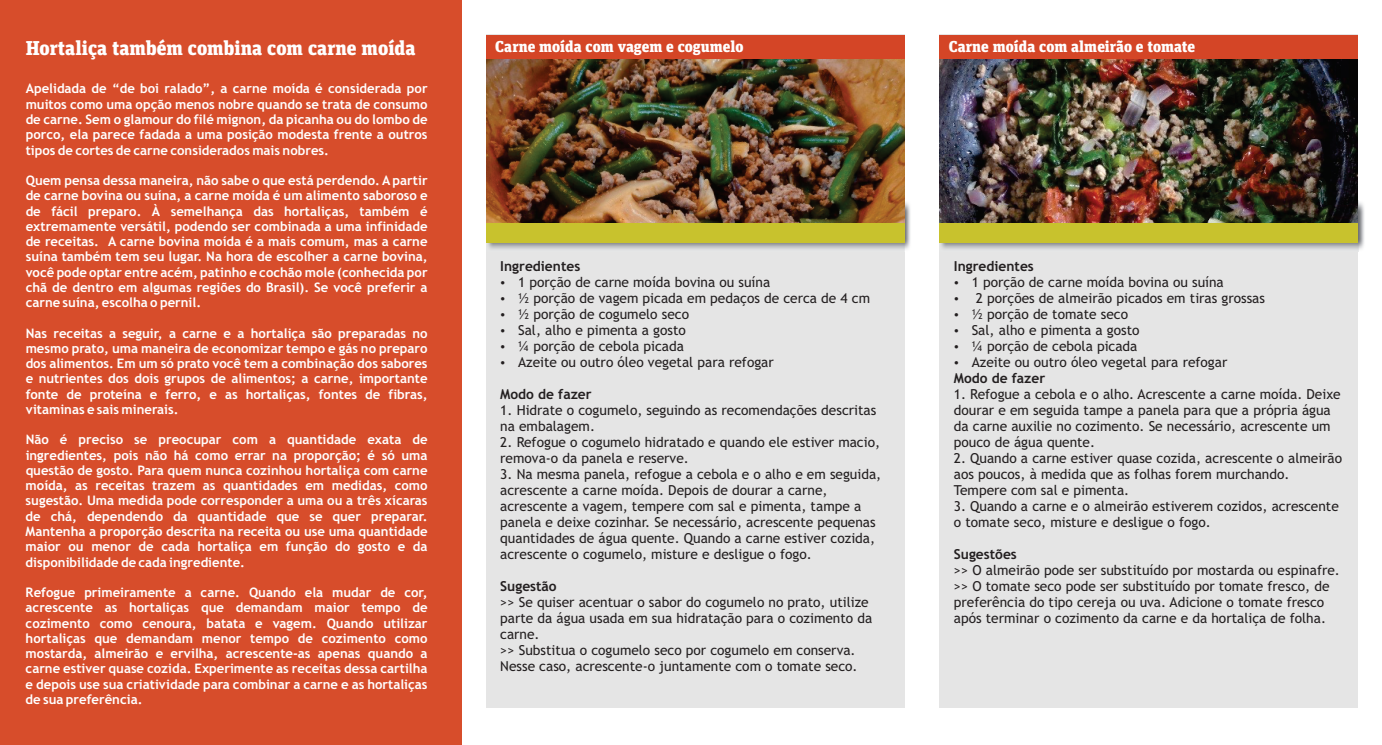
<style>
.page{position:relative;width:1382px;height:745px;background:#fff}
.page>*{position:absolute;margin:0;border:0;box-sizing:border-box;transform-origin:0 0}
.t1{font:700 20px "Unit Slab Pro";color:#fff}
.t2{font:700 15.75px "Unit Slab Pro";color:#fff}
.t3{font:13.75px/16px "Trebuchet MS";color:#231f20}
.t4{font:700 13.75px "Trebuchet MS";color:#231f20}
.t5{font:700 13.12px/15.2px "Trebuchet MS";color:#fff;text-align:justify}
</style>
<div class="page">
<div style="left:0;top:0;width:461px;height:744px;background:#d74d2b"></div>
<div style="left:486px;top:35px;width:418px;height:672px;background:#e5e5e5"></div>
<img style="left:488px;top:201px;width:422px;height:50px">
<div style="left:486px;top:222px;width:418px;height:21px;background:#c8c22d"></div>
<img style="left:486px;top:58px;width:418px;height:164px">
<div style="left:486px;top:35px;width:418px;height:23px;background:#d44526"></div>
<div style="left:940px;top:35px;width:418px;height:672px;background:#e5e5e5"></div>
<img style="left:941px;top:201px;width:423px;height:50px">
<div style="left:940px;top:222px;width:418px;height:21px;background:#c8c22d"></div>
<img style="left:940px;top:58px;width:418px;height:164px">
<div style="left:940px;top:35px;width:418px;height:23px;background:#d44526"></div>
<h1 class="t1" style="left:26px;top:39px;width:391px">Hortaliça também combina com carne moída</h1>
<p class="t5" style="left:26px;top:82px;width:403px">Apelidada de “de boi ralado”, a carne moída é considerada por muitos como uma opção menos nobre quando se trata de consumo de carne. Sem o glamour do filé mignon, da picanha ou do lombo de porco, ela parece fadada a uma posição modesta frente a outros tipos de cortes de carne considerados mais nobres.</p>
<p class="t5" style="left:26px;top:174px;width:404px">Quem pensa dessa maneira, não sabe o que está perdendo. A partir de carne bovina ou suína, a carne moída é um alimento saboroso e de fácil preparo. À semelhança das hortaliças, também é extremamente versátil, podendo ser combinada a uma infinidade de receitas. A carne bovina moída é a mais comum, mas a carne suína também tem seu lugar. Na hora de escolher a carne bovina, você pode optar entre acém, patinho e cochão mole (conhecida por chã de dentro em algumas regiões do Brasil). Se você preferir a carne suína, escolha o pernil.</p>
<p class="t5" style="left:26px;top:326px;width:403px">Nas receitas a seguir, a carne e a hortaliça são preparadas no mesmo prato, uma maneira de economizar tempo e gás no preparo dos alimentos. Em um só prato você tem a combinação dos sabores e nutrientes dos dois grupos de alimentos; a carne, importante fonte de proteína e ferro, e as hortaliças, fontes de fibras, vitaminas e sais minerais.</p>
<p class="t5" style="left:26px;top:433px;width:403px">Não é preciso se preocupar com a quantidade exata de ingredientes, pois não há como errar na proporção; é só uma questão de gosto. Para quem nunca cozinhou hortaliça com carne moída, as receitas trazem as quantidades em medidas, como sugestão. Uma medida pode corresponder a uma ou a três xícaras de chá, dependendo da quantidade que se quer preparar.<br>Mantenha a proporção descrita na receita ou use uma quantidade maior ou menor de cada hortaliça em função do gosto e da disponibilidade de cada ingrediente.</p>
<p class="t5" style="left:26px;top:585px;width:403px">Refogue primeiramente a carne. Quando ela mudar de cor, acrescente as hortaliças que demandam maior tempo de cozimento como cenoura, batata e vagem. Quando utilizar hortaliças que demandam menor tempo de cozimento como mostarda, almeirão e ervilha, acrescente-as apenas quando a carne estiver quase cozida. Experimente as receitas dessa cartilha e depois use sua criatividade para combinar a carne e as hortaliças de sua preferência.</p>
<p class="t2" style="left:495px;top:39px;width:250px">Carne moída com vagem e cogumelo</p>
<p class="t4" style="left:500px;top:260px;width:82px">Ingredientes</p>
<p class="t3" style="left:518px;top:275px;width:354px">1 porção de carne moída bovina ou suína<br>½ porção de vagem picada em pedaços de cerca de 4 cm ½ porção de cogumelo seco<br>Sal, alho e pimenta a gosto<br>¼ porção de cebola picada<br>Azeite ou outro óleo vegetal para refogar</p>
<p class="t4" style="left:500px;top:388px;width:93px">Modo de fazer</p>
<p class="t3" style="left:500px;top:403px;width:378px">1. Hidrate o cogumelo, seguindo as recomendações descritas na embalagem.</p>
<p class="t3" style="left:500px;top:435px;width:381px">2. Refogue o cogumelo hidratado e quando ele estiver macio, remova-o da panela e reserve.</p>
<p class="t3" style="left:500px;top:466px;width:383px">3. Na mesma panela, refogue a cebola e o alho e em seguida, acrescente a carne moída. Depois de dourar a carne, acrescente a vagem, tempere com sal e pimenta, tampe a panela e deixe cozinhar. Se necessário, acrescente pequenas quantidades de água quente. Quando a carne estiver cozida, acrescente o cogumelo, misture e desligue o fogo.</p>
<p class="t4" style="left:500px;top:580px;width:58px">Sugestão</p>
<p class="t3" style="left:500px;top:594px;width:374px">&gt;&gt; Se quiser acentuar o sabor do cogumelo no prato, utilize parte da água usada em sua hidratação para o cozimento da carne.<br>&gt;&gt; Substitua o cogumelo seco por cogumelo em conserva.<br>Nesse caso, acrescente-o juntamente com o tomate seco.</p>
<p class="t2" style="left:949px;top:39px;width:248px">Carne moída com almeirão e tomate</p>
<p class="t4" style="left:954px;top:260px;width:82px">Ingredientes</p>
<p class="t3" style="left:972px;top:275px;width:254px">1 porção de carne moída bovina ou suína</p>
<p class="t3" style="left:976px;top:291px;width:291px">2 porções de almeirão picados em tiras grossas</p>
<p class="t3" style="left:972px;top:307px;width:158px">½ porção de tomate seco</p>
<p class="t3" style="left:972px;top:323px;width:169px">Sal, alho e pimenta a gosto</p>
<p class="t3" style="left:972px;top:339px;width:167px">¼ porção de cebola picada</p>
<p class="t3" style="left:972px;top:355px;width:257px">Azeite ou outro óleo vegetal para refogar</p>
<p class="t4" style="left:954px;top:372px;width:93px">Modo de fazer</p>
<p class="t3" style="left:954px;top:387px;width:388px">1. Refogue a cebola e o alho. Acrescente a carne moída. Deixe dourar e em seguida tampe a panela para que a própria água da carne auxilie no cozimento. Se necessário, acrescente um pouco de água quente.</p>
<p class="t3" style="left:954px;top:451px;width:390px">2. Quando a carne estiver quase cozida, acrescente o almeirão aos poucos, à medida que as folhas forem murchando.<br>Tempere com sal e pimenta.</p>
<p class="t3" style="left:954px;top:498px;width:387px">3. Quando a carne e o almeirão estiverem cozidos, acrescente o tomate seco, misture e desligue o fogo.</p>
<p class="t4" style="left:954px;top:548px;width:64px">Sugestões</p>
<p class="t3" style="left:954px;top:562px;width:388px">&gt;&gt; O almeirão pode ser substituído por mostarda ou espinafre. &gt;&gt; O tomate seco pode ser substituído por tomate fresco, de preferência do tipo cereja ou uva. Adicione o tomate fresco após terminar o cozimento da carne e da hortaliça de folha.</p>
</div>
